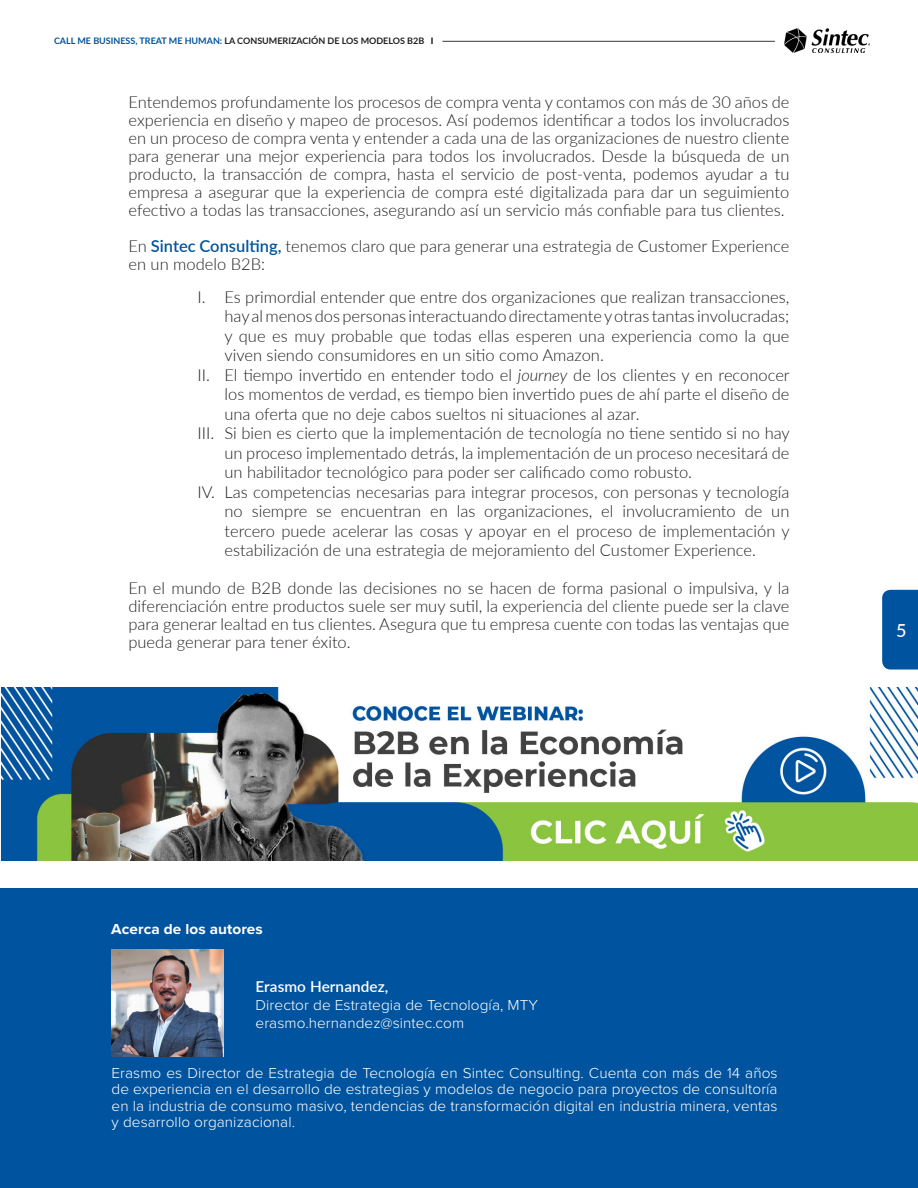
<style>
.page{position:relative;width:918px;height:1188px;background:#fff}
.page>*{position:absolute;margin:0;border:0;box-sizing:border-box;transform-origin:0 0}
.t1{font:500 18px "Lato";color:#fff}
.t2{font:300 16.5px/18px "Lato";color:#231f20;text-align:justify}
.t3{font:300 15px/16.5px "Proxima Nova";letter-spacing:.005em;color:#fff}
.t4{font:700 15px "Proxima Nova";letter-spacing:.005em;color:#fff}
.t5{font:600 15px "Lato";letter-spacing:.005em;color:#fff}
.t6{font:700 9px "Lato";color:#231f20}
.s1{color:#00549e}
.s2{color:#000}
.s3{font-weight:600;color:#00549f}
.s4{font-style:italic}
</style>
<div class="page">
<img style="left:784px;top:28px;width:86px;height:24px">
<hr style="left:442px;top:41px;width:333px;height:1px;background:#3a3838">
<div style="left:882px;top:590px;width:36px;height:80px;background:#00549f"></div>
<div style="left:0;top:888px;width:918px;height:300px;background:#00549f"></div>
<img style="left:111px;top:949px;width:112px;height:108px">
<img style="left:0;top:687px;width:917px;height:174px">
<p class="t6" style="left:54px;top:34px;width:381px"><span class="s1">CALL ME BUSINESS, TREAT ME HUMAN:</span> LA CONSUMERIZACIÓN DE LOS MODELOS B2B <span class="s2">I</span></p>
<p class="t2" style="left:129px;top:92px;width:662px">Entendemos profundamente los procesos de compra venta y contamos con más de 30 años de experiencia en diseño y mapeo de procesos. Así podemos identificar a todos los involucrados en un proceso de compra venta y entender a cada una de las organizaciones de nuestro cliente para generar una mejor experiencia para todos los involucrados. Desde la búsqueda de un producto, la transacción de compra, hasta el servicio de post-venta, podemos ayudar a tu empresa a asegurar que la experiencia de compra esté digitalizada para dar un seguimiento efectivo a todas las transacciones, asegurando así un servicio más confiable para tus clientes.</p>
<p class="t2" style="left:129px;top:236px;width:662px">En <span class="s3">Sintec Consulting,</span> tenemos claro que para generar una estrategia de Customer Experience en un modelo B2B:</p>
<p class="t2" style="left:225px;top:287px;width:566px;line-height:19.5px;text-indent:-27px">I. Es primordial entender que entre dos organizaciones que realizan transacciones, hay al menos dos personas interactuando directamente y otras tantas involucradas; y que es muy probable que todas ellas esperen una experiencia como la que viven siendo consumidores en un sitio como Amazon.</p>
<p class="t2" style="left:225px;top:365px;width:567px;line-height:19.5px;text-indent:-27px">II. El tiempo invertido en entender todo el <span class="s4">journey</span> de los clientes y en reconocer los momentos de verdad, es tiempo bien invertido pues de ahí parte el diseño de una oferta que no deje cabos sueltos ni situaciones al azar.</p>
<p class="t2" style="left:225px;top:423px;width:567px;line-height:19.5px;text-indent:-27px">III. Si bien es cierto que la implementación de tecnología no tiene sentido si no hay un proceso implementado detrás, la implementación de un proceso necesitará de un habilitador tecnológico para poder ser calificado como robusto.</p>
<p class="t2" style="left:225px;top:482px;width:567px;line-height:19.5px;text-indent:-27px">IV. Las competencias necesarias para integrar procesos, con personas y tecnología no siempre se encuentran en las organizaciones, el involucramiento de un tercero puede acelerar las cosas y apoyar en el proceso de implementación y estabilización de una estrategia de mejoramiento del Customer Experience.</p>
<p class="t2" style="left:129px;top:578px;width:662px">En el mundo de B2B donde las decisiones no se hacen de forma pasional o impulsiva, y la diferenciación entre productos suele ser muy sutil, la experiencia del cliente puede ser la clave para generar lealtad en tus clientes. Asegura que tu empresa cuente con todas las ventajas que pueda generar para tener éxito.</p>
<p class="t1" style="left:896px;top:617px;width:12px">5</p>
<p class="t4" style="left:111px;top:918px;width:153px">Acerca de los autores</p>
<p class="t5" style="left:256px;top:976px;width:134px">Erasmo Hernandez,</p>
<p class="t3" style="left:256px;top:996px;width:284px;line-height:18px">Director de Estrategia de Tecnología, MTY erasmo.hernandez@sintec.com</p>
<p class="t3" style="left:112px;top:1064px;width:668px;text-align:justify">Erasmo es Director de Estrategia de Tecnología en Sintec Consulting. Cuenta con más de 14 años de experiencia en el desarrollo de estrategias y modelos de negocio para proyectos de consultoría en la industria de consumo masivo, tendencias de transformación digital en industria minera, ventas y desarrollo organizacional.</p>
</div>
